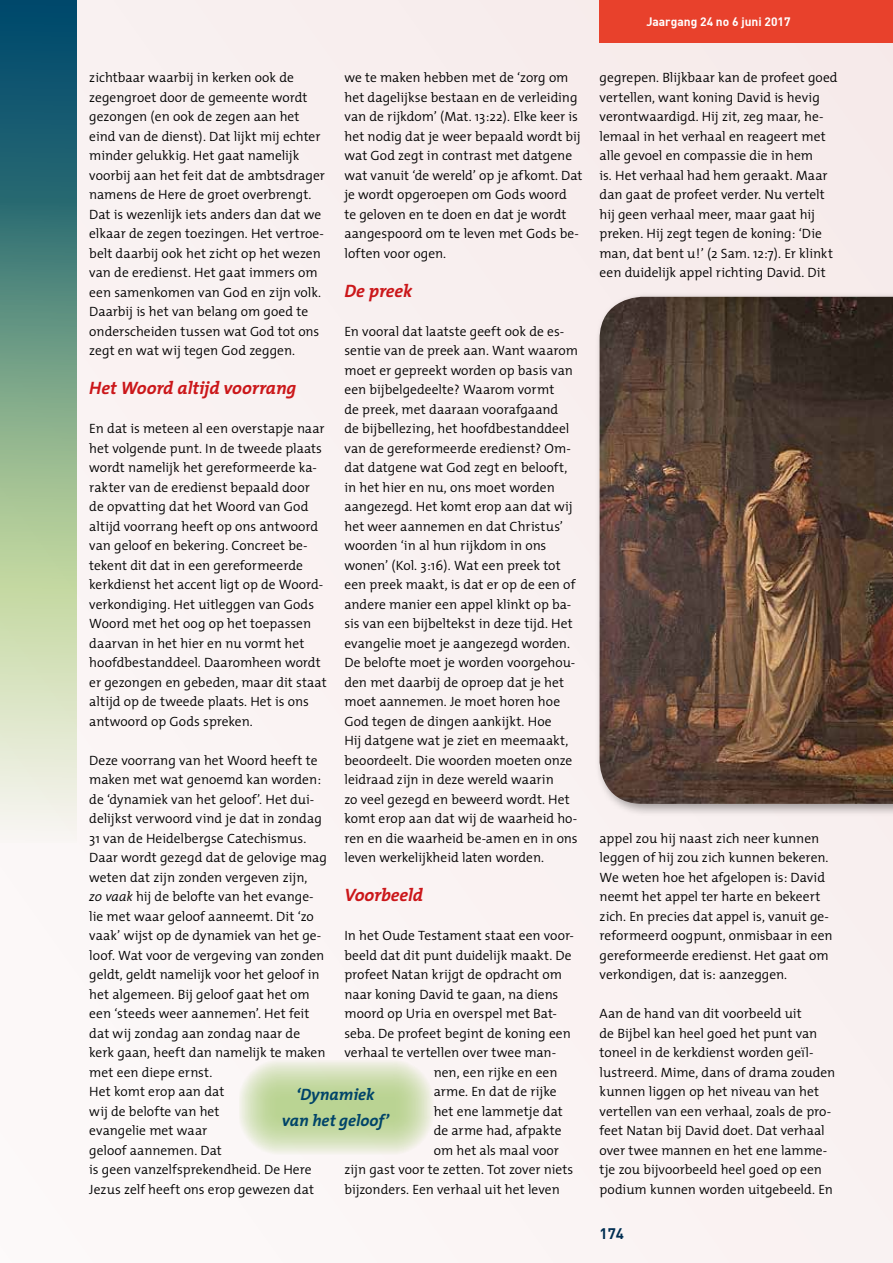
<style>
.page{position:relative;width:893px;height:1263px;background:#f9f2f2}
.page>*{position:absolute;margin:0;border:0;box-sizing:border-box;transform-origin:0 0}
.t1{font:italic 700 18px "The Mix";letter-spacing:-.005em;color:#cb171a}
.t2{font:italic 700 16.5px/25.5px "The Mix";color:#004469;text-align:center}
.t3{font:15px "DIN Bold";color:#002e52}
.t4{font:300 13.5px/19.5px "The Mix";color:#000}
.t5{font:12px "DIN Bold";color:#fff}
.s1{font-style:italic}
</style>
<div class="page">
<div style="left:600px;top:0;width:293px;height:43px;background:#e8412c"></div>
<div style="left:0;top:0;width:77px;height:202px;background:linear-gradient(to bottom,#00476c,#286872)"></div>
<svg style="left:0;top:197px;width:77px;height:609px;background:#9ebc9e"></svg>
<div style="left:595px;top:292px;width:298px;height:525px;background:#000;opacity:.35"></div>
<img style="left:600px;top:297px;width:293px;height:507px">
<svg style="left:241px;top:1062px;width:190px;height:91px;background:#d1dfb6"></svg>
<p class="t4" style="left:344px;top:67px;width:240px">we te maken hebben met de ‘zorg om het dagelijkse bestaan en de verleiding van de rijkdom’ (Mat. 13:22). Elke keer is het nodig dat je weer bepaald wordt bij wat God zegt in contrast met datgene wat vanuit ‘de wereld’ op je afkomt. Dat je wordt opgeroepen om Gods woord<br>te geloven en te doen en dat je wordt aangespoord om te leven met Gods be&shy;loften voor ogen.</p>
<h1 class="t1" style="left:344px;top:276px;width:69px">De preek</h1>
<p class="t4" style="left:344px;top:321px;width:235px">En vooral dat laatste geeft ook de es&shy;sentie van de preek aan. Want waarom moet er gepreekt worden op basis van een bijbelgedeelte? Waarom vormt<br>de preek, met daaraan voorafgaand<br>de bijbellezing, het hoofdbestanddeel van de gereformeerde eredienst? Om&shy;dat datgene wat God zegt en belooft, in het hier en nu, ons moet worden aangezegd. Het komt erop aan dat wij het weer aannemen en dat Christus’ woorden ‘in al hun rijkdom in ons wonen’ (Kol. 3:16). Wat een preek tot een preek maakt, is dat er op de een of andere manier een appel klinkt op ba&shy;sis van een bijbeltekst in deze tijd. Het evangelie moet je aangezegd worden.<br>De belofte moet je worden voorgehou&shy;den met daarbij de oproep dat je het moet aannemen. Je moet horen hoe God tegen de dingen aankijkt. Hoe<br>Hij datgene wat je ziet en meemaakt, beoordeelt. Die woorden moeten onze leidraad zijn in deze wereld waarin<br>zo veel gezegd en beweerd wordt. Het komt erop aan dat wij de waarheid ho&shy;ren en die waarheid be-amen en in ons leven werkelijkheid laten worden.</p>
<h1 class="t1" style="left:344px;top:880px;width:80px">Voorbeeld</h1>
<p class="t4" style="left:344px;top:926px;width:231px">In het Oude Testament staat een voor-</p>
<p class="t4" style="left:344px;top:945px;width:229px">beeld dat dit punt duidelijk maakt. De</p>
<p class="t4" style="left:344px;top:965px;width:219px">profeet Natan krijgt de opdracht om</p>
<p class="t4" style="left:344px;top:984px;width:215px">naar koning David te gaan, na diens</p>
<p class="t4" style="left:344px;top:1003px;width:214px">moord op Uria en overspel met Bat-</p>
<p class="t4" style="left:344px;top:1023px;width:228px">seba. De profeet begint de koning een</p>
<p class="t4" style="left:344px;top:1042px;width:213px">verhaal te vertellen over twee man-</p>
<p class="t4" style="left:434px;top:1062px;width:125px">nen, een rijke en een</p>
<p class="t4" style="left:434px;top:1081px;width:124px">arme. En dat de rijke</p>
<p class="t4" style="left:434px;top:1101px;width:131px">het ene lammetje dat</p>
<p class="t4" style="left:434px;top:1120px;width:129px">de arme had, afpakte</p>
<p class="t4" style="left:434px;top:1140px;width:127px">om het als maal voor</p>
<p class="t4" style="left:344px;top:1159px;width:230px">zijn gast voor te zetten. Tot zover niets</p>
<p class="t4" style="left:344px;top:1179px;width:217px">bijzonders. Een verhaal uit het leven</p>
<p class="t4" style="left:89px;top:68px;width:237px">zichtbaar waarbij in kerken ook de zegengroet door de gemeente wordt gezongen (en ook de zegen aan het eind van de dienst). Dat lijkt mij echter minder gelukkig. Het gaat namelijk voorbij aan het feit dat de ambtsdrager namens de Here de groet overbrengt.<br>Dat is wezenlijk iets anders dan dat we elkaar de zegen toezingen. Het vertroe&shy;belt daarbij ook het zicht op het wezen van de eredienst. Het gaat immers om een samenkomen van God en zijn volk.<br>Daarbij is het van belang om goed te onderscheiden tussen wat God tot ons zegt en wat wij tegen God zeggen.</p>
<h1 class="t1" style="left:89px;top:373px;width:208px">Het Woord altijd voorrang</h1>
<p class="t4" style="left:89px;top:419px;width:239px">En dat is meteen al een overstapje naar het volgende punt. In de tweede plaats wordt namelijk het gereformeerde ka&shy;rakter van de eredienst bepaald door de opvatting dat het Woord van God altijd voorrang heeft op ons antwoord van geloof en bekering. Concreet be&shy;tekent dit dat in een gereformeerde kerkdienst het accent ligt op de Woord&shy;verkondiging. Het uitleggen van Gods Woord met het oog op het toepassen daarvan in het hier en nu vormt het hoofdbestanddeel. Daaromheen wordt er gezongen en gebeden, maar dit staat altijd op de tweede plaats. Het is ons antwoord op Gods spreken.</p>
<p class="t4" style="left:89px;top:750px;width:239px">Deze voorrang van het Woord heeft te maken met wat genoemd kan worden: de ‘dynamiek van het geloof’. Het dui&shy;delijkst verwoord vind je dat in zondag 31 van de Heidelbergse Catechismus.<br>Daar wordt gezegd dat de gelovige mag weten dat zijn zonden vergeven zijn,<br><span class="s1">zo vaak</span> hij de belofte van het evange&shy;lie met waar geloof aanneemt. Dit ‘zo vaak’ wijst op de dynamiek van het ge&shy;loof. Wat voor de vergeving van zonden geldt, geldt namelijk voor het geloof in het algemeen. Bij geloof gaat het om een ‘steeds weer aannemen’. Het feit dat wij zondag aan zondag naar de kerk gaan, heeft dan namelijk te maken met een diepe ernst.<br>Het komt erop aan dat<br>wij de belofte van het<br>evangelie met waar<br>geloof aannemen. Dat<br>is geen vanzelfsprekendheid. De Here Jezus zelf heeft ons erop gewezen dat</p>
<p class="t2" style="left:282px;top:1081px;width:109px">‘Dynamiek van het geloof’</p>
<p class="t5" style="left:646px;top:14px;width:146px">Jaargang 24 no 6 juni 2017</p>
<p class="t4" style="left:600px;top:67px;width:240px">gegrepen. Blijkbaar kan de profeet goed vertellen, want koning David is hevig verontwaardigd. Hij zit, zeg maar, he&shy;lemaal in het verhaal en reageert met alle gevoel en compassie die in hem<br>is. Het verhaal had hem geraakt. Maar dan gaat de profeet verder. Nu vertelt hij geen verhaal meer, maar gaat hij preken. Hij zegt tegen de koning: ‘Die man, dat bent u!’ (2 Sam. 12:7). Er klinkt een duidelijk appel richting David. Dit</p>
<p class="t4" style="left:600px;top:828px;width:235px">appel zou hij naast zich neer kunnen leggen of hij zou zich kunnen bekeren.<br>We weten hoe het afgelopen is: David neemt het appel ter harte en bekeert zich. En precies dat appel is, vanuit ge&shy;reformeerd oogpunt, onmisbaar in een gereformeerde eredienst. Het gaat om verkondigen, dat is: aanzeggen.</p>
<p class="t4" style="left:600px;top:1003px;width:237px">Aan de hand van dit voorbeeld uit<br>de Bijbel kan heel goed het punt van toneel in de kerkdienst worden geïl&shy;lustreerd. Mime, dans of drama zouden kunnen liggen op het niveau van het vertellen van een verhaal, zoals de pro&shy;feet Natan bij David doet. Dat verhaal over twee mannen en het ene lamme&shy;tje zou bijvoorbeeld heel goed op een podium kunnen worden uitgebeeld. En</p>
<p class="t3" style="left:600px;top:1223px;width:26px">174</p>
</div>
